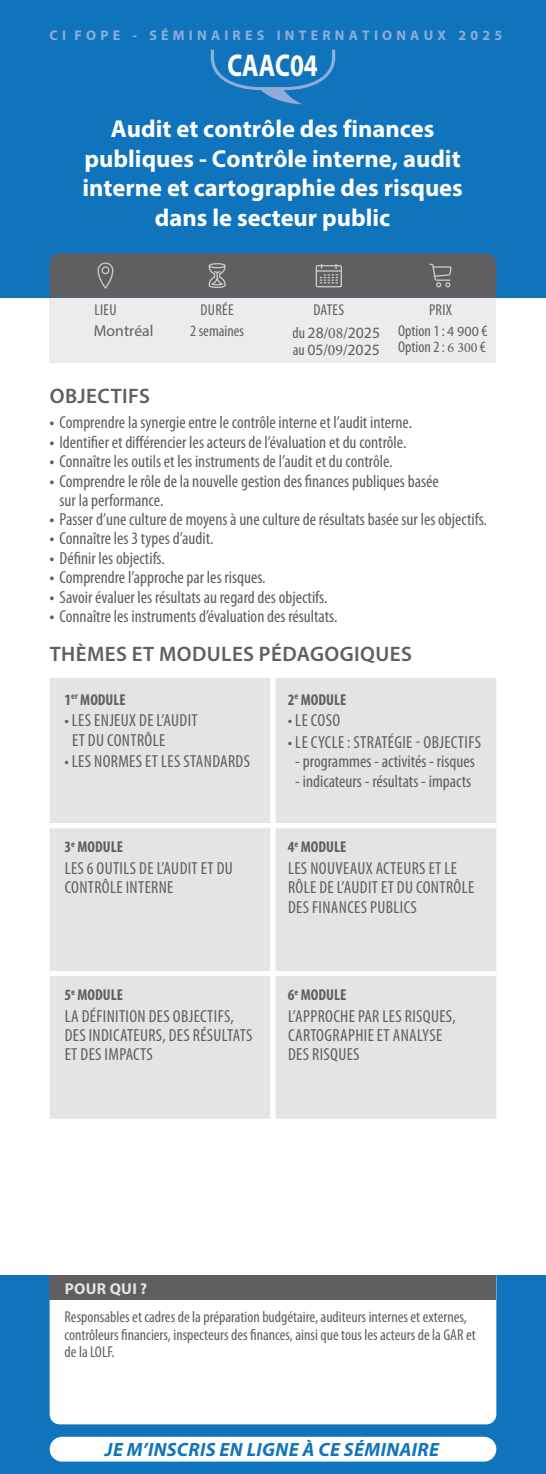
<style>
.page{position:relative;width:546px;height:1474px;background:#fff}
.page>*{position:absolute;margin:0;border:0;box-sizing:border-box;transform-origin:0 0}
.t1{font:700 31.5px "Myriad Pro";letter-spacing:-.005em;color:#fff;scale:.8 1}
.t2{font:700 24.5px/29.4px "Myriad Pro";color:#fff;text-align:center}
.t3{font:600 21px "Myriad Pro";letter-spacing:.02em;color:#5f5f62}
.t4{font:italic 700 19.25px "Myriad Pro";letter-spacing:.02em;color:#1074bc}
.t5{font:condensed 17.5px/19.2px "Myriad Pro";color:#5f5f62}
.t6{font:condensed 17.5px/19.2px "Myriad Pro";letter-spacing:.02em;color:#5f5f62}
.t7{font:condensed 15.75px/21.7px "Myriad Pro";color:#5f5f62;text-align:center}
.t8{font:700 condensed 15.75px "Myriad Pro";color:#5f5f62}
.t9{font:15.75px "Myriad Pro";color:#5f5f62}
.t10{font:700 15.75px "Myriad Pro";letter-spacing:.02em;color:#e3e4e6}
.t11{font:700 14px "Myriad Pro";letter-spacing:.3em;color:#90acd8}
.s1{font-stretch:normal}
.s2{font-family:"Minion Pro";font-stretch:normal}
.s3{font-stretch:condensed}
.s4{font-family:"Minion Pro"}
.s5{font-stretch:normal;font-size:14px}
.s6{font-family:"Minion Pro";font-stretch:normal;font-size:14px}
.s7{font-weight:700}
</style>
<div class="page">
<div style="left:0;top:1275px;width:546px;height:198px;background:#1074bc"></div>
<div style="left:50px;top:298px;width:446px;height:64px;background:#ececee"></div>
<div style="left:50px;top:1300px;width:446px;height:124px;background:#fff"></div>
<div style="left:0;top:0;width:546px;height:298px;background:#1074bc"></div>
<svg style="left:50px;top:253px;width:446px;height:45px;background:#606266"></svg>
<div style="left:50px;top:1275px;width:446px;height:25px;background:#5f5f62"></div>
<div style="left:50px;top:678px;width:446px;height:440px;background:#e3e4e6"></div>
<div style="left:270px;top:678px;width:5px;height:145px;background:#fff"></div>
<div style="left:50px;top:823px;width:223px;height:5px;background:#fff"></div>
<div style="left:273px;top:823px;width:223px;height:5px;background:#fff"></div>
<div style="left:270px;top:828px;width:5px;height:142px;background:#fff"></div>
<div style="left:50px;top:970px;width:223px;height:6px;background:#fff"></div>
<div style="left:273px;top:970px;width:223px;height:6px;background:#fff"></div>
<div style="left:270px;top:976px;width:5px;height:142px;background:#fff"></div>
<svg style="left:211px;top:50px;width:124px;height:54px"></svg>
<div style="left:50px;top:1436px;width:446px;height:25px;background:#fff;border-radius:12px"></div>
<p class="t11" style="left:50px;top:26px;width:454px">CI FOPE - SÉMINAIRES INTERNATIONAUX 2025</p>
<h1 class="t1" style="left:227px;top:45px;width:114px">CAAC04</h1>
<h2 class="t2" style="left:82px;top:114px;width:382px">Audit et contrôle des finances publiques - Contrôle interne, audit interne et cartographie des risques dans le secteur public</h2>
<p class="t7" style="left:94px;top:299px;width:24px">LIEU</p>
<p class="t9" style="left:94px;top:321px;width:61px">Montréal</p>
<p class="t7" style="left:190px;top:299px;width:55px">DURÉE<br>2 semaines</p>
<p class="t7" style="left:292px;top:298px;width:89px;line-height:23.8px;text-align:left;text-indent:21px">DATES<br>du <span class="s1">28</span>/<span class="s2">08</span>/<span class="s1">2025</span></p>
<p class="t9" style="left:293px;top:340px;width:88px"><span class="s3">au</span> 05<span class="s3">/</span><span class="s4">09</span><span class="s3">/</span>2025</p>
<p class="t7" style="left:398px;top:299px;width:91px">PRIX<br>Option 1 : <span class="s5">4 900</span> €</p>
<p class="t7" style="left:398px;top:336px;width:89px">Option 2 : <span class="s6">6 300</span> €</p>
<p class="t3" style="left:50px;top:384px;width:102px">OBJECTIFS</p>
<p class="t5" style="left:50px;top:413px;width:364px"><span class="s7">•</span> Comprendre la synergie entre le contrôle interne et l’audit interne.</p>
<p class="t5" style="left:50px;top:433px;width:358px"><span class="s7">•</span> Identifier et différencier les acteurs de l’évaluation et du contrôle.</p>
<p class="t5" style="left:50px;top:452px;width:344px"><span class="s7">•</span> Connaître les outils et les instruments de l’audit et du contrôle.</p>
<p class="t5" style="left:60px;top:471px;width:381px;text-indent:-10px"><span class="s7">•</span> Comprendre le rôle de la nouvelle gestion des finances publiques basée sur la performance.</p>
<p class="t5" style="left:50px;top:510px;width:439px"><span class="s7">•</span> Passer d’une culture de moyens à une culture de résultats basée sur les objectifs.</p>
<p class="t5" style="left:50px;top:529px;width:165px"><span class="s7">•</span> Connaître les 3 types d’audit.</p>
<p class="t5" style="left:50px;top:548px;width:117px"><span class="s7">•</span> Définir les objectifs.</p>
<p class="t5" style="left:50px;top:568px;width:217px"><span class="s7">•</span> Comprendre l’approche par les risques.</p>
<p class="t5" style="left:50px;top:588px;width:279px"><span class="s7">•</span> Savoir évaluer les résultats au regard des objectifs.</p>
<p class="t5" style="left:50px;top:607px;width:289px"><span class="s7">•</span> Connaître les instruments d’évaluation des résultats.</p>
<p class="t3" style="left:50px;top:642px;width:363px">THÈMES ET MODULES PÉDAGOGIQUES</p>
<p class="t8" style="left:64px;top:689px;width:63px">1<sup>er</sup> MODULE</p>
<p class="t6" style="left:72px;top:711px;width:127px;text-indent:-8px">• LES ENJEUX DE L’AUDIT<br>ET DU CONTRÔLE</p>
<p class="t6" style="left:64px;top:752px;width:187px">• LES NORMES ET LES STANDARDS</p>
<p class="t8" style="left:288px;top:689px;width:60px">2<sup>e</sup> MODULE</p>
<p class="t5" style="left:288px;top:711px;width:54px">• LE COSO</p>
<p class="t6" style="left:288px;top:733px;width:195px">• LE CYCLE : STRATÉGIE OBJECTIFS</p>
<p class="t5" style="left:295px;top:752px;width:181px">- programmes - activités - risques</p>
<p class="t5" style="left:295px;top:771px;width:177px">- indicateurs - résultats - impacts</p>
<p class="t8" style="left:64px;top:837px;width:60px">3<sup>e</sup> MODULE</p>
<p class="t6" style="left:65px;top:859px;width:170px">LES 6 OUTILS DE L’AUDIT ET DU<br>CONTRÔLE INTERNE</p>
<p class="t8" style="left:64px;top:985px;width:60px">5<sup>e</sup> MODULE</p>
<p class="t6" style="left:65px;top:1006px;width:189px">LA DÉFINITION DES OBJECTIFS,<br>DES INDICATEURS, DES RÉSULTATS<br>ET DES IMPACTS</p>
<p class="t8" style="left:288px;top:837px;width:60px">4<sup>e</sup> MODULE</p>
<p class="t6" style="left:288px;top:859px;width:188px">LES NOUVEAUX ACTEURS ET LE<br>RÔLE DE L’AUDIT ET DU CONTRÔLE<br>DES FINANCES PUBLICS</p>
<p class="t8" style="left:288px;top:985px;width:60px">6<sup>e</sup> MODULE</p>
<p class="t6" style="left:288px;top:1006px;width:169px">L’APPROCHE PAR LES RISQUES,<br>CARTOGRAPHIE ET ANALYSE<br>DES RISQUES</p>
<p class="t10" style="left:65px;top:1278px;width:84px">POUR QUI ?</p>
<p class="t7" style="left:64px;top:1308px;width:413px;line-height:17.5px;text-align:left">Responsables et cadres de la préparation budgétaire, auditeurs internes et externes, contrôleurs financiers, inspecteurs des finances, ainsi que tous les acteurs de la GAR et de la LOLF.</p>
<p class="t4" style="left:105px;top:1437px;width:335px">JE M’INSCRIS EN LIGNE À CE SÉMINAIRE</p>
</div>
